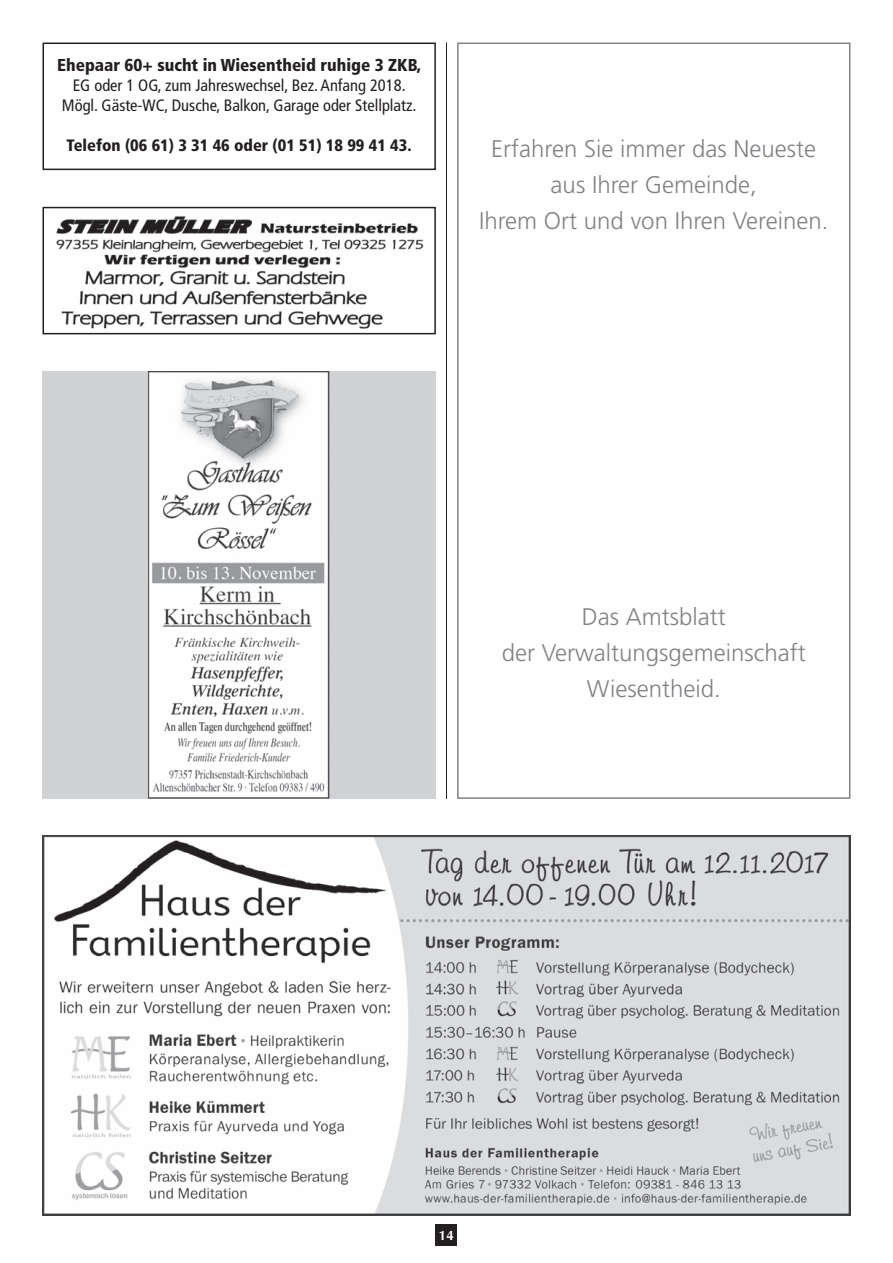
<style>
.page{position:relative;width:893px;height:1263px;background:#fff}
.page>*{position:absolute;margin:0;border:0;box-sizing:border-box;transform-origin:0 0}
.t1{font:300 24px/36px "Frutiger";color:#808285;text-align:center}
.t2{font:900 condensed 17.25px "Frutiger";color:#231f20}
.t3{font:condensed 16.5px/19.8px "Frutiger";color:#231f20;text-align:center}
.t4{font:900 condensed 16.5px "Frutiger";color:#231f20}
.t5{font:700 13.5px "Optima";color:#fff}
</style>
<div class="page">
<div style="left:436px;top:1225px;width:21px;height:21px;background:#231f20"></div>
<hr style="left:446px;top:43px;width:1px;height:756px;background:#231f20">
<img style="left:43px;top:835px;width:807px;height:381px">
<img style="left:56px;top:216px;width:368px;height:113px">
<div style="left:43px;top:207px;width:393px;height:127px;border:2px solid #231f20"></div>
<div style="left:43px;top:372px;width:393px;height:427px;background:#d1d2d4"></div>
<img style="left:149px;top:371px;width:181px;height:428px">
<div style="left:43px;top:43px;width:393px;height:127px;border:2px solid #231f20"></div>
<div style="left:457px;top:43px;width:393px;height:756px;border:2px solid #808285"></div>
<p class="t2" style="left:57px;top:58px;width:365px">Ehepaar 60+ sucht in Wiesentheid ruhige 3 ZKB,</p>
<p class="t3" style="left:62px;top:77px;width:356px">EG oder 1 OG, zum Jahreswechsel, Bez. Anfang 2018.<br>Mögl. Gäste-WC, Dusche, Balkon, Garage oder Stellplatz.</p>
<p class="t4" style="left:67px;top:138px;width:347px">Telefon (06 61) 3 31 46 oder (01 51) 18 99 41 43.</p>
<p class="t1" style="left:479px;top:133px;width:351px">Erfahren Sie immer das Neueste aus Ihrer Gemeinde,<br>Ihrem Ort und von Ihren Vereinen.</p>
<p class="t1" style="left:502px;top:601px;width:306px">Das Amtsblatt<br>der Verwaltungsgemeinschaft<br>Wiesentheid.</p>
<p class="t5" style="left:439px;top:1227px;width:17px">14</p>
</div>
